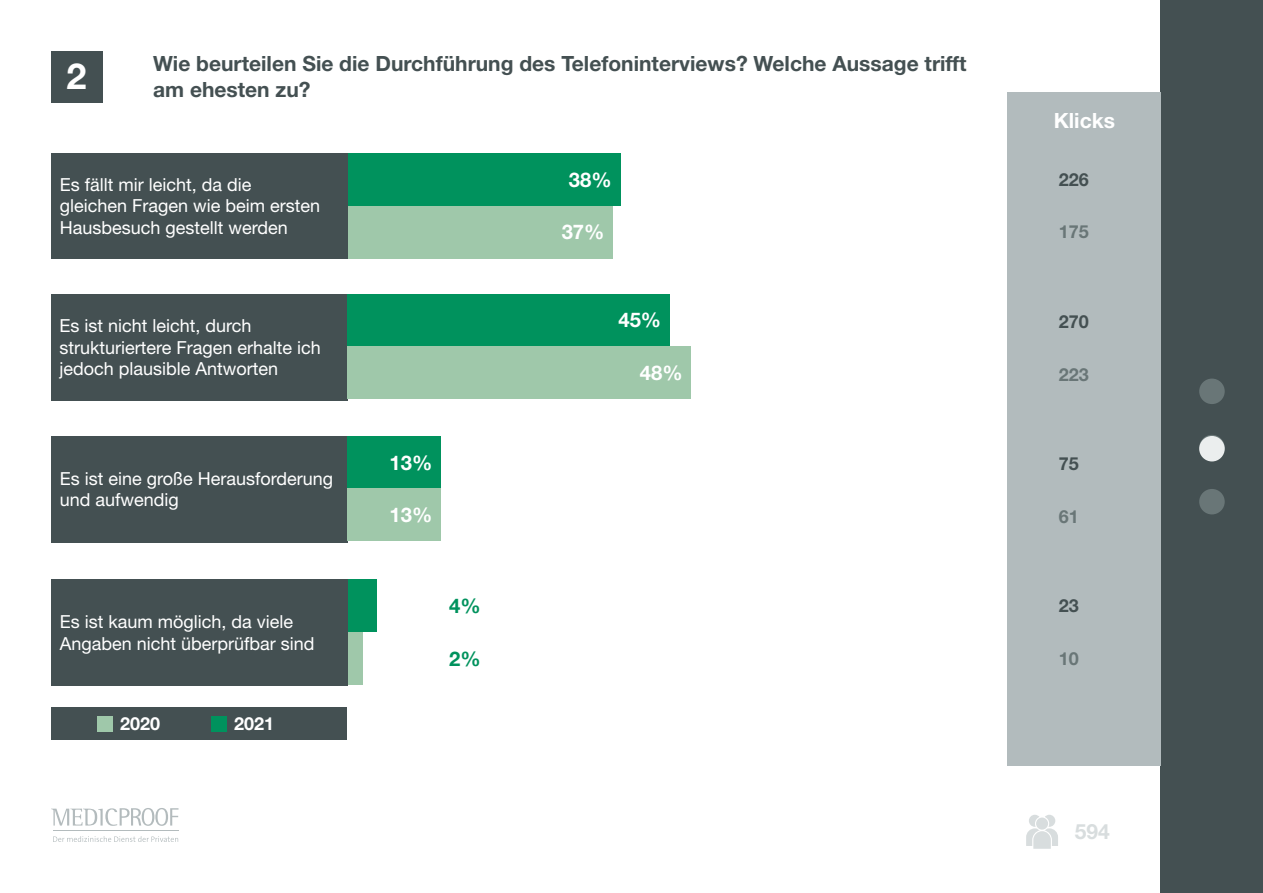
<style>
.page{position:relative;width:1263px;height:893px;background:#fff}
.page>*{position:absolute;margin:0;border:0;box-sizing:border-box;transform-origin:0 0}
.t1{font:700 36px "Helvetica Neue LT Std";color:#fff}
.t2{font:700 21px/25.5px "Helvetica Neue LT Std";color:#445052}
.t3{font:700 21px "Helvetica Neue LT Std";color:#fff}
.t4{font:700 21px "Helvetica Neue LT Std";color:#d8ddde}
.t5{font:700 20.25px "Helvetica Neue LT Std";color:#fff}
.t6{font:700 20.25px "Helvetica Neue LT Std";color:#00925d}
.t7{font:18px/21.6px "Helvetica Neue LT Std";color:#fff}
.t8{font:700 18px "Helvetica Neue LT Std";color:#445052}
.t9{font:700 18px "Helvetica Neue LT Std";color:#697677}
.t10{font:700 18px "Helvetica Neue LT Std";color:#fff}
</style>
<div class="page">
<div style="left:1161px;top:0;width:102px;height:893px;background:#445052"></div>
<svg style="left:1026px;top:815px;width:32px;height:34px"></svg>
<div style="left:51px;top:51px;width:51px;height:51px;background:#445052"></div>
<svg style="left:51px;top:808px;width:127px;height:18px"></svg>
<svg style="left:53px;top:836px;width:125px;height:6px"></svg>
<hr style="left:53px;top:831px;width:126px;height:1px;background:#b3bbbd">
<div style="left:1008px;top:92px;width:153px;height:673px;background:#b2bbbd"></div>
<div style="left:1199px;top:489px;width:26px;height:25px;background:#697677;border-radius:50%"></div>
<svg style="left:1199px;top:435px;width:26px;height:25px"></svg>
<div style="left:1199px;top:379px;width:26px;height:25px;background:#697677;border-radius:50%"></div>
<div style="left:1199px;top:436px;width:26px;height:25px;background:#ebeeee;border-radius:50%"></div>
<div style="left:51px;top:153px;width:297px;height:105px;background:#445052"></div>
<div style="left:51px;top:294px;width:297px;height:106px;background:#445052"></div>
<div style="left:51px;top:436px;width:297px;height:106px;background:#445052"></div>
<div style="left:51px;top:579px;width:297px;height:107px;background:#445052"></div>
<div style="left:348px;top:153px;width:272px;height:53px;background:#00925d"></div>
<div style="left:347px;top:294px;width:323px;height:52px;background:#00925d"></div>
<div style="left:348px;top:436px;width:93px;height:53px;background:#00925d"></div>
<div style="left:348px;top:579px;width:29px;height:53px;background:#00925d"></div>
<div style="left:348px;top:206px;width:265px;height:52px;background:#9fc8aa"></div>
<div style="left:347px;top:346px;width:344px;height:53px;background:#9fc8aa"></div>
<div style="left:348px;top:489px;width:93px;height:52px;background:#9fc8aa"></div>
<div style="left:348px;top:632px;width:14px;height:53px;background:#9fc8aa"></div>
<div style="left:51px;top:708px;width:295px;height:32px;background:#445052"></div>
<div style="left:97px;top:716px;width:15px;height:15px;background:#9fc8aa"></div>
<div style="left:211px;top:716px;width:15px;height:15px;background:#00925d"></div>
<h1 class="t1" style="left:67px;top:54px;width:22px">2</h1>
<p class="t2" style="left:153px;top:51px;width:815px">Wie beurteilen Sie die Durchführung des Telefoninterviews? Welche Aussage trifft am ehesten zu?</p>
<p class="t7" style="left:60px;top:173px;width:262px">Es fällt mir leicht, da die gleichen Fragen wie beim ersten<br>Hausbesuch gestellt werden</p>
<p class="t7" style="left:60px;top:314px;width:263px">Es ist nicht leicht, durch strukturiertere Fragen erhalte ich jedoch plausible Antworten</p>
<p class="t7" style="left:60px;top:467px;width:275px">Es ist eine große Herausforderung und aufwendig</p>
<p class="t7" style="left:60px;top:611px;width:256px">Es ist kaum möglich, da viele<br>Angaben nicht überprüfbar sind</p>
<p class="t10" style="left:120px;top:713px;width:42px">2020</p>
<p class="t10" style="left:234px;top:713px;width:42px">2021</p>
<p class="t5" style="left:390px;top:450px;width:44px">13%</p>
<p class="t5" style="left:390px;top:502px;width:44px">13%</p>
<p class="t6" style="left:449px;top:593px;width:33px">4%</p>
<p class="t6" style="left:449px;top:646px;width:33px">2%</p>
<p class="t5" style="left:569px;top:167px;width:44px">38%</p>
<p class="t5" style="left:562px;top:220px;width:44px">37%</p>
<p class="t5" style="left:618px;top:308px;width:44px">45%</p>
<p class="t5" style="left:640px;top:360px;width:44px">48%</p>
<p class="t3" style="left:1054px;top:107px;width:63px">Klicks</p>
<p class="t8" style="left:1059px;top:168px;width:32px">226</p>
<p class="t9" style="left:1059px;top:221px;width:32px">175</p>
<p class="t8" style="left:1059px;top:311px;width:32px">270</p>
<p class="t9" style="left:1059px;top:363px;width:32px">223</p>
<p class="t8" style="left:1059px;top:453px;width:22px">75</p>
<p class="t9" style="left:1059px;top:505px;width:22px">61</p>
<p class="t8" style="left:1059px;top:594px;width:22px">23</p>
<p class="t9" style="left:1059px;top:647px;width:22px">10</p>
<p class="t4" style="left:1075px;top:819px;width:37px">594</p>
</div>
